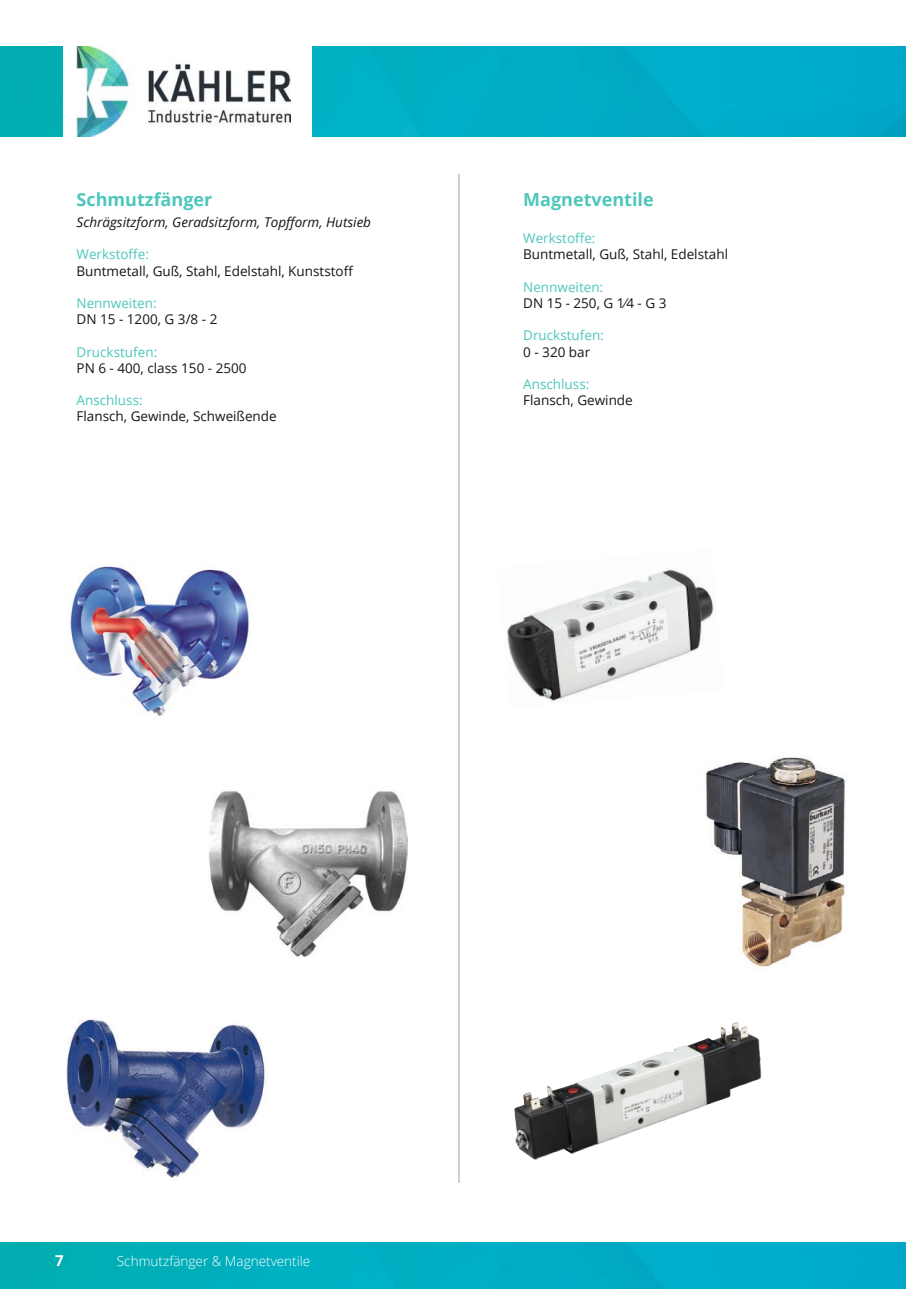
<style>
.page{position:relative;width:906px;height:1289px;background:#fff}
.page>*{position:absolute;margin:0;border:0;box-sizing:border-box;transform-origin:0 0}
.t1{font:700 18px "Open Sans";color:#4dc7bb}
.t2{font:700 15px "Open Sans";color:#fff}
.t3{font:13.5px "Open Sans";color:#151616}
.t4{font:13.5px "Open Sans";color:#4dc7bb}
.t5{font:italic 13.5px "Open Sans";color:#151616}
.t6{font:300 13.5px "Open Sans";color:#fff}
</style>
<div class="page">
<img style="left:70px;top:566px;width:179px;height:150px">
<img style="left:209px;top:791px;width:199px;height:167px">
<img style="left:66px;top:1019px;width:199px;height:159px">
<img style="left:705px;top:757px;width:141px;height:211px">
<img style="left:507px;top:569px;width:207px;height:133px">
<img style="left:514px;top:1022px;width:247px;height:137px">
<img style="left:0;top:1242px;width:906px;height:46px">
<hr style="left:458px;top:174px;width:2px;height:1008px;background:#cecfcf">
<img style="left:0;top:46px;width:906px;height:91px">
<div style="left:64px;top:26px;width:248px;height:130px;background:#fff"></div>
<img style="left:77px;top:46px;width:213px;height:91px">
<h1 class="t1" style="left:77px;top:187px;width:137px">Schmutzfänger</h1>
<p class="t5" style="left:77px;top:213px;width:296px">Schrägsitzform, Geradsitzform, Topfform, Hutsieb</p>
<p class="t4" style="left:77px;top:245px;width:74px">Werkstoffe:</p>
<p class="t3" style="left:77px;top:261px;width:278px">Buntmetall, Guß, Stahl, Edelstahl, Kunststoff</p>
<p class="t4" style="left:77px;top:294px;width:82px">Nennweiten:</p>
<p class="t3" style="left:77px;top:310px;width:142px">DN 15 - 1200, G 3/8 - 2</p>
<p class="t4" style="left:77px;top:342px;width:82px">Druckstufen:</p>
<p class="t3" style="left:77px;top:358px;width:172px">PN 6 - 400, class 150 - 2500</p>
<p class="t4" style="left:77px;top:391px;width:68px">Anschluss:</p>
<p class="t3" style="left:77px;top:407px;width:202px">Flansch, Gewinde, Schweißende</p>
<h1 class="t1" style="left:523px;top:187px;width:132px">Magnetventile</h1>
<p class="t4" style="left:523px;top:229px;width:74px">Werkstoffe:</p>
<p class="t3" style="left:523px;top:245px;width:206px">Buntmetall, Guß, Stahl, Edelstahl</p>
<p class="t4" style="left:523px;top:277px;width:82px">Nennweiten:</p>
<p class="t3" style="left:523px;top:294px;width:145px">DN 15 - 250, G 1⁄4 - G 3</p>
<p class="t4" style="left:523px;top:326px;width:82px">Druckstufen:</p>
<p class="t3" style="left:523px;top:342px;width:69px">0 - 320 bar</p>
<p class="t4" style="left:523px;top:375px;width:68px">Anschluss:</p>
<p class="t3" style="left:523px;top:391px;width:111px">Flansch, Gewinde</p>
<p class="t2" style="left:55px;top:1249px;width:10px">7</p>
<p class="t6" style="left:117px;top:1251px;width:195px">Schmutzfänger &amp; Magnetventile</p>
</div>
